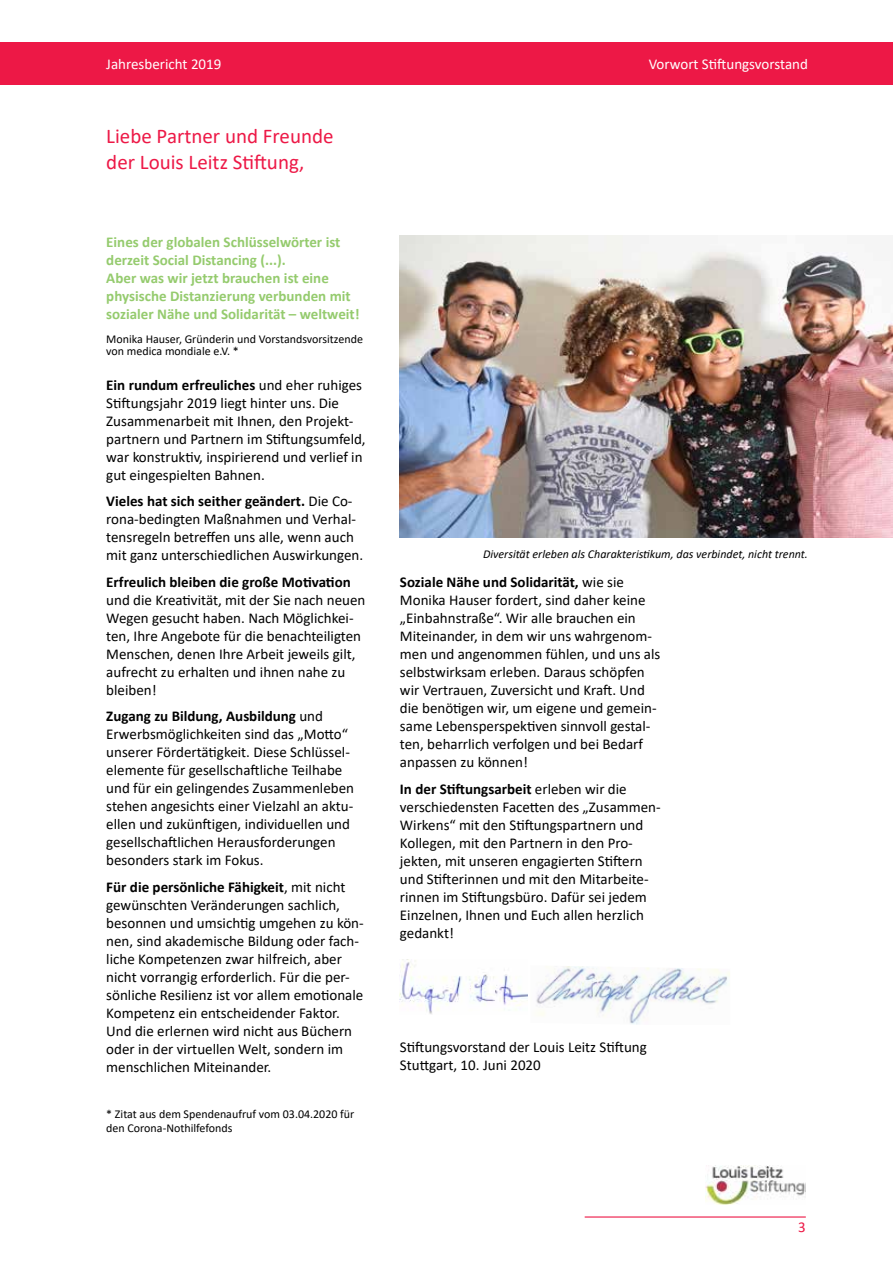
<style>
.page{position:relative;width:893px;height:1263px;background:#fff}
.page>*{position:absolute;margin:0;border:0;box-sizing:border-box;transform-origin:0 0}
.t1{font:21px/25.2px "Calibri";color:#ed1846}
.t2{font:15px/18px "Calibri";color:#000}
.t3{font:700 15px/18px "Calibri";color:#95cb6e}
.t4{font:15px "Calibri";color:#fff}
.t5{font:700 15px "Calibri";color:#000}
.t6{font:15px "Calibri";color:#ed1846}
.t7{font:12px/14.4px "Calibri";color:#000}
.t8{font:italic 12px "Calibri";color:#000}
.s1{font-weight:700}
</style>
<div class="page">
<hr style="left:585px;top:1216px;width:221px;height:1px;background:#ed1846">
<div style="left:0;top:43px;width:893px;height:42px;background:#ed1846"></div>
<img style="left:706px;top:1165px;width:100px;height:39px">
<img style="left:400px;top:236px;width:493px;height:302px">
<img style="left:400px;top:960px;width:128px;height:54px">
<img style="left:536px;top:966px;width:194px;height:59px">
<p class="t4" style="left:106px;top:54px;width:117px">Jahresbericht 2019</p>
<p class="t4" style="left:649px;top:54px;width:161px">Vorwort Stiftungsvorstand</p>
<h1 class="t1" style="left:106px;top:123px;width:229px">Liebe Partner und Freunde der Louis Leitz Stiftung,</h1>
<p class="t3" style="left:106px;top:233px;width:255px">Eines der globalen Schlüsselwörter ist derzeit Social Distancing (...).<br>Aber was wir jetzt brauchen ist eine physische Distanzierung verbunden mit sozialer Nähe und Solidarität – weltweit!</p>
<p class="t7" style="left:106px;top:333px;width:258px;line-height:12px">Monika Hauser, Gründerin und Vorstandsvorsitzende von medica mondiale e.V. *</p>
<p class="t2" style="left:106px;top:375px;width:261px"><span class="s1">Ein rundum erfreuliches</span> und eher ruhiges Stiftungsjahr 2019 liegt hinter uns. Die Zusammenarbeit mit Ihnen, den Projekt&shy;partnern und Partnern im Stiftungsumfeld, war konstruktiv, inspirierend und verlief in gut eingespielten Bahnen.</p>
<p class="t2" style="left:106px;top:492px;width:258px"><span class="s1">Vieles hat sich seither geändert.</span> Die Co&shy;rona-bedingten Maßnahmen und Verhal&shy;tensregeln betreffen uns alle, wenn auch mit ganz unterschiedlichen Auswirkungen.</p>
<p class="t5" style="left:106px;top:571px;width:246px">Erfreulich bleiben die große Motivation</p>
<p class="t2" style="left:106px;top:590px;width:261px">und die Kreativität, mit der Sie nach neuen Wegen gesucht haben. Nach Möglichkei&shy;ten, Ihre Angebote für die benachteiligten Menschen, denen Ihre Arbeit jeweils gilt, aufrecht zu erhalten und ihnen nahe zu bleiben!</p>
<p class="t2" style="left:106px;top:707px;width:249px"><span class="s1">Zugang zu Bildung, Ausbildung</span> und Erwerbsmöglichkeiten sind das „Motto“ unserer Fördertätigkeit. Diese Schlüssel&shy;elemente für gesellschaftliche Teilhabe und für ein gelingendes Zusammenleben stehen angesichts einer Vielzahl an aktu&shy;ellen und zukünftigen, individuellen und gesellschaftlichen Herausforderungen besonders stark im Fokus.</p>
<p class="t2" style="left:106px;top:877px;width:259px"><span class="s1">Für die persönliche Fähigkeit</span>, mit nicht gewünschten Veränderungen sachlich, besonnen und umsichtig umgehen zu kön&shy;nen, sind akademische Bildung oder fach&shy;liche Kompetenzen zwar hilfreich, aber nicht vorrangig erforderlich. Für die per&shy;sönliche Resilienz ist vor allem emotionale Kompetenz ein entscheidender Faktor.<br>Und die erlernen wird nicht aus Büchern oder in der virtuellen Welt, sondern im menschlichen Miteinander.</p>
<p class="t7" style="left:106px;top:1106px;width:250px">* Zitat aus dem Spendenaufruf vom 03.04.2020 für den Corona-Nothilfefonds</p>
<p class="t8" style="left:483px;top:545px;width:326px">Diversität erleben als Charakteristikum, das verbindet, nicht trennt.</p>
<p class="t2" style="left:400px;top:573px;width:262px"><span class="s1">Soziale Nähe und Solidarität,</span> wie sie Monika Hauser fordert, sind daher keine „Einbahnstraße“. Wir alle brauchen ein Miteinander, in dem wir uns wahrgenom&shy;men und angenommen fühlen, und uns als selbstwirksam erleben. Daraus schöpfen wir Vertrauen, Zuversicht und Kraft. Und die benötigen wir, um eigene und gemein&shy;same Lebensperspektiven sinnvoll gestal&shy;ten, beharrlich verfolgen und bei Bedarf anpassen zu können!</p>
<p class="t2" style="left:400px;top:780px;width:262px"><span class="s1">In der Stiftungsarbeit</span> erleben wir die verschiedensten Facetten des „Zusammen-Wirkens“ mit den Stiftungspartnern und Kollegen, mit den Partnern in den Pro&shy;jekten, mit unseren engagierten Stiftern und Stifterinnen und mit den Mitarbeite&shy;rinnen im Stiftungsbüro. Dafür sei jedem Einzelnen, Ihnen und Euch allen herzlich gedankt!</p>
<p class="t2" style="left:400px;top:1037px;width:248px">Stiftungsvorstand der Louis Leitz Stiftung<br>Stuttgart, 10. Juni 2020</p>
<p class="t6" style="left:798px;top:1217px;width:9px">3</p>
</div>
